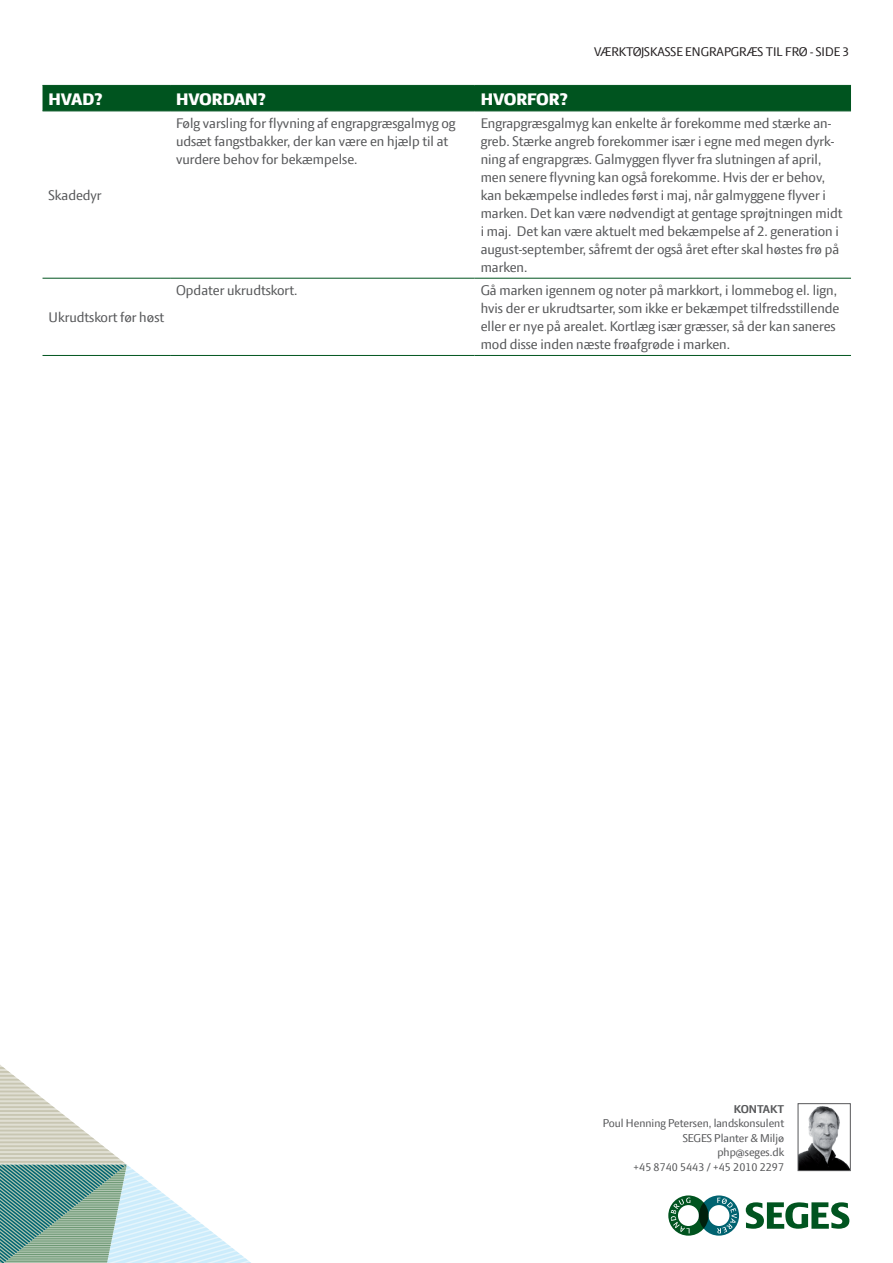
<style>
.page{position:relative;width:893px;height:1263px;background:#fff}
.page>*{position:absolute;margin:0;border:0;box-sizing:border-box;transform-origin:0 0}
.t1{font:800 18px "LF Press Sans";color:#fff}
.t2{font:15px/18px "LF Press Sans";color:#57585a}
.t3{font:13.5px "LF Press Sans";color:#231f20}
.t4{font:12.15px/14.5px "LF Press Sans";color:#57585a;text-align:right}
.t5{font:700 12.15px "LF Press Sans";color:#57585a}
</style>
<div class="page">
<svg style="left:0;top:1065px;width:251px;height:198px"></svg>
<svg style="left:668px;top:1195px;width:71px;height:40px"></svg>
<svg style="left:746px;top:1202px;width:103px;height:27px"></svg>
<img style="left:800px;top:1106px;width:48px;height:63px">
<div style="left:798px;top:1103px;width:52px;height:68px;border:1px solid #57585a"></div>
<div style="left:43px;top:86px;width:808px;height:25px;background:#00541f"></div>
<svg style="left:43px;top:277px;width:808px;height:1px"></svg>
<hr style="left:43px;top:85px;width:127px;height:1px;background:#00541f">
<hr style="left:170px;top:85px;width:305px;height:1px;background:#00541f">
<hr style="left:475px;top:85px;width:376px;height:1px;background:#00541f">
<hr style="left:43px;top:111px;width:127px;height:1px;background:#00541f">
<hr style="left:170px;top:111px;width:305px;height:1px;background:#00541f">
<hr style="left:475px;top:111px;width:376px;height:1px;background:#00541f">
<hr style="left:43px;top:278px;width:127px;height:1px;background:#00541f">
<hr style="left:170px;top:278px;width:305px;height:1px;background:#00541f">
<hr style="left:475px;top:278px;width:376px;height:1px;background:#00541f">
<hr style="left:43px;top:355px;width:127px;height:1px;background:#00541f">
<hr style="left:170px;top:355px;width:305px;height:1px;background:#00541f">
<hr style="left:475px;top:355px;width:376px;height:1px;background:#00541f">
<p class="t1" style="left:49px;top:89px;width:56px">HVAD?</p>
<p class="t1" style="left:176px;top:89px;width:91px">HVORDAN?</p>
<p class="t1" style="left:481px;top:89px;width:89px">HVORFOR?</p>
<p class="t3" style="left:594px;top:44px;width:257px">VÆRKTØJSKASSE ENGRAPGRÆS TIL FRØ - SIDE 3</p>
<p class="t2" style="left:49px;top:186px;width:55px">Skadedyr</p>
<p class="t2" style="left:49px;top:308px;width:117px">Ukrudtskort før høst</p>
<p class="t2" style="left:176px;top:114px;width:281px">Følg varsling for flyvning af engrapgræsgalmyg og udsæt fangstbakker, der kan være en hjælp til at vurdere behov for bekæmpelse.</p>
<p class="t2" style="left:481px;top:114px;width:363px">Engrapgræsgalmyg kan enkelte år forekomme med stærke an&shy;greb. Stærke angreb forekommer især i egne med megen dyrk&shy;ning af engrapgræs. Galmyggen flyver fra slutningen af april, men senere flyvning kan også forekomme. Hvis der er behov, kan bekæmpelse indledes først i maj, når galmyggene flyver i marken. Det kan være nødvendigt at gentage sprøjtningen midt i maj. Det kan være aktuelt med bekæmpelse af 2. generation i august-september, såfremt der også året efter skal høstes frø på marken.</p>
<p class="t2" style="left:176px;top:281px;width:123px">Opdater ukrudtskort.</p>
<p class="t2" style="left:481px;top:281px;width:360px">Gå marken igennem og noter på markkort, i lommebog el. lign, hvis der er ukrudtsarter, som ikke er bekæmpet tilfredsstillende eller er nye på arealet. Kortlæg især græsser, så der kan saneres mod disse inden næste frøafgrøde i marken.</p>
<p class="t5" style="left:734px;top:1102px;width:52px">KONTAKT</p>
<p class="t4" style="left:603px;top:1116px;width:183px">Poul Henning Petersen, landskonsulent<br>SEGES Planter &amp; Miljø<br>php@seges.dk<br>+45 8740 5443 / +45 2010 2297</p>
</div>
